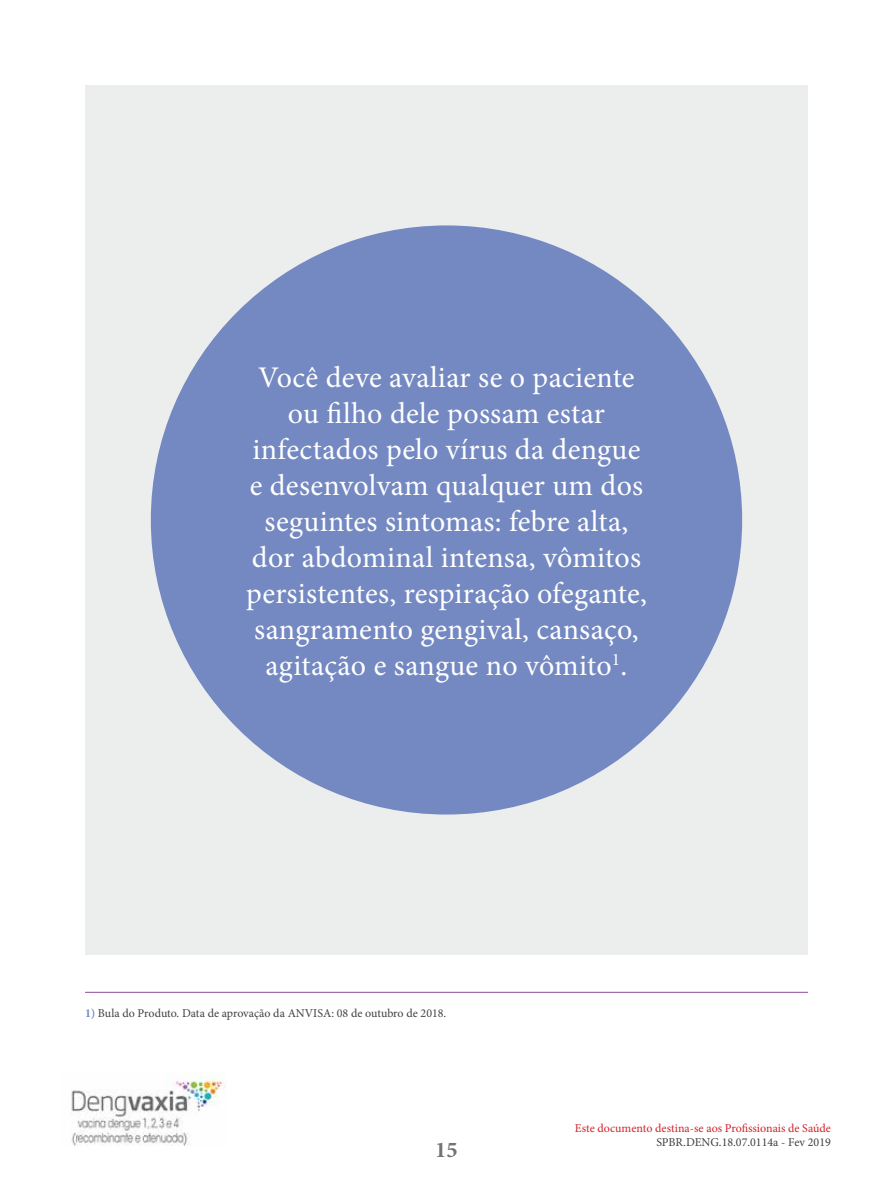
<style>
.page{position:relative;width:893px;height:1191px;background:#fff}
.page>*{position:absolute;margin:0;border:0;box-sizing:border-box;transform-origin:0 0}
.Text{font:30px/36px "Minion Pro";letter-spacing:.01em;color:#fff;text-align:center}
.t1{font:700 22.5px "Minion Pro";color:#727277}
.Ref{font:12px "Minion Pro";color:#414042}
.t2{font:12px "Minion Pro";color:#d2232a}
.s1{font-weight:700;color:#7489c2}
</style>
<div class="page">
<img style="left:71px;top:1072px;width:155px;height:73px">
<hr style="left:85px;top:991px;width:723px;height:2px;background:#9b5da6">
<div style="left:85px;top:85px;width:723px;height:870px;background:#eceeed"></div>
<div style="left:151px;top:225px;width:591px;height:589px;background:#7489c2;border-radius:50%"></div>
<p class="Text" style="left:246px;top:359px;width:402px">Você deve avaliar se o paciente ou filho dele possam estar infectados pelo vírus da dengue e desenvolvam qualquer um dos seguintes sintomas: febre alta, dor abdominal intensa, vômitos persistentes, respiração ofegante, sangramento gengival, cansaço, agitação e sangue no vômito<sup>1</sup>.</p>
<p class="Ref" style="left:85px;top:1005px;width:363px"><span class="s1">1)</span> Bula do Produto. Data de aprovação da ANVISA: 08 de outubro de 2018.</p>
<p class="t1" style="left:435px;top:1136px;width:24px">15</p>
<p class="t2" style="left:575px;top:1119px;width:257px">Este documento destina-se aos Profissionais de Saúde</p>
<p class="Ref" style="left:656px;top:1134px;width:176px">SPBR.DENG.18.07.0114a - Fev 2019</p>
</div>
